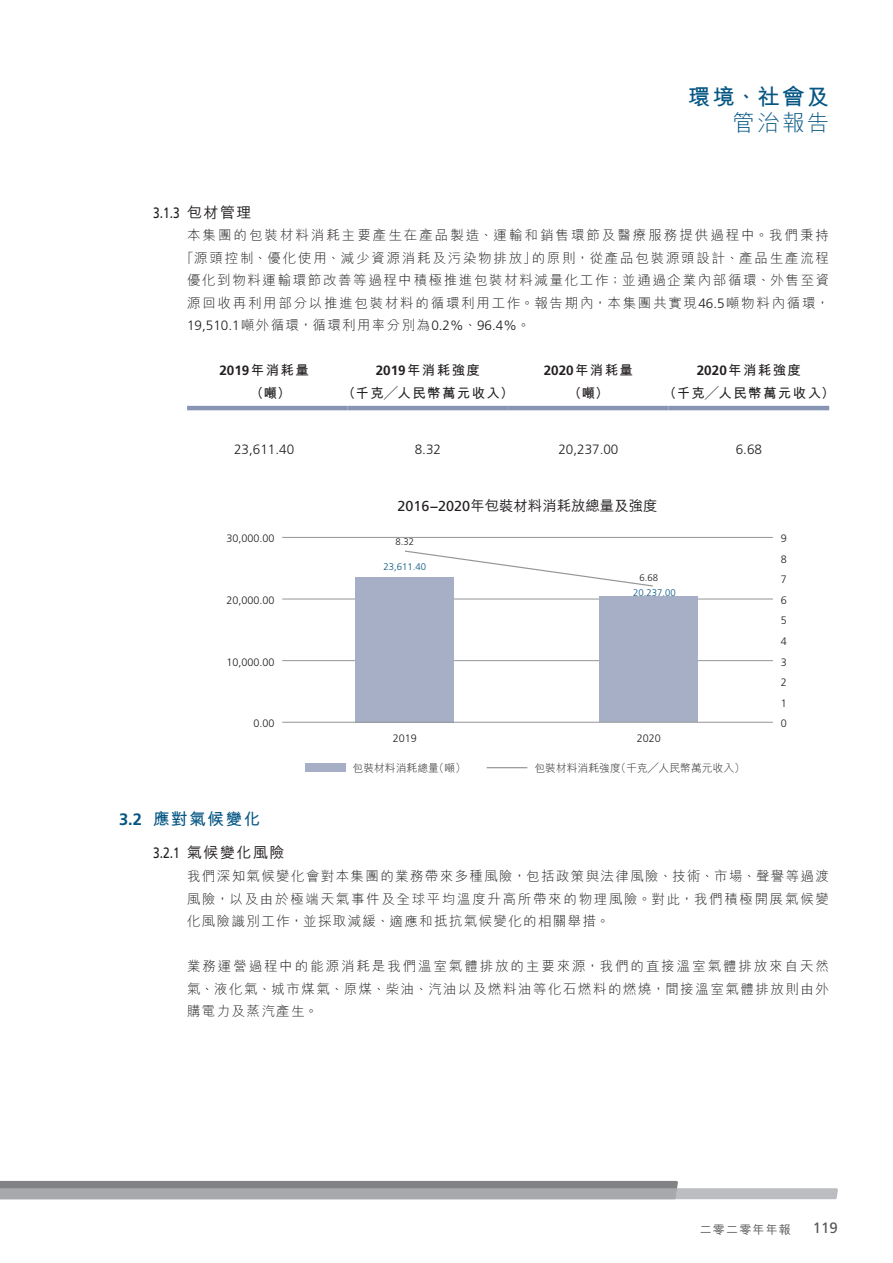
<style>
.page{position:relative;width:893px;height:1263px;background:#fff}
.page>*{position:absolute;margin:0;border:0;box-sizing:border-box;transform-origin:0 0}
.t1{font:700 22.5px "M Hei HK";color:#065684}
.t2{font:300 22.5px "M Hei HK";color:#065684}
.t3{font:700 16.5px "M Hei HK";letter-spacing:.1em;color:#065684}
.t4{font:500 15px "M Hei HK";letter-spacing:.1em;color:#231f20}
.t5{font:15px "Frutiger LT Std";color:#231f20;scale:.8 1}
.t6{font:15px "Frutiger LT Std";color:#57585a}
.t7{font:500 14.4px "M Hei HK";color:#231f20}
.t8{font:300 13.5px/22.5px "M Hei HK";letter-spacing:.125em;color:#231f20;text-align:justify}
.t9{font:300 13.5px "Frutiger LT Std";color:#231f20}
.t10{font:700 13.5px/22.5px "M Hei HK";letter-spacing:.1em;color:#231f20;text-align:center}
.t11{font:700 13.5px "Frutiger LT Std";color:#231f20}
.t12{font:500 12px "M Hei HK";letter-spacing:.1em;color:#57585a}
.t13{font:300 10.8px "Frutiger LT Std";color:#231f20}
.t14{font:300 10.8px "M Hei HK";color:#231f20}
.t15{font:300 9.6px "Frutiger LT Std";color:#065684}
.t16{font:300 9.6px "Frutiger LT Std";color:#231f20}
.s1{font-family:"M Hei HK";font-weight:500}
.s2{font-family:"Frutiger LT Std"}
.s3{font-family:"M Hei HK"}
.s4{font-family:"Frutiger LT Std";font-weight:400}
</style>
<div class="page">
<svg style="left:0;top:1181px;width:838px;height:18px;background:#a3a5a8"></svg>
<hr style="left:187px;top:406px;width:161px;height:4px;background:#8794b3">
<hr style="left:348px;top:406px;width:160px;height:4px;background:#8794b3">
<hr style="left:508px;top:406px;width:161px;height:4px;background:#8794b3">
<hr style="left:669px;top:406px;width:160px;height:4px;background:#8794b3">
<hr style="left:282px;top:660px;width:491px;height:1px;background:#939598">
<hr style="left:282px;top:599px;width:491px;height:1px;background:#939598">
<hr style="left:282px;top:537px;width:491px;height:1px;background:#939598">
<svg style="left:404px;top:550px;width:249px;height:37px"></svg>
<div style="left:600px;top:597px;width:98px;height:125px;background:#a6afc6"></div>
<div style="left:356px;top:577px;width:98px;height:145px;background:#a6afc6"></div>
<hr style="left:282px;top:722px;width:491px;height:1px;background:#939598">
<hr style="left:487px;top:767px;width:40px;height:1px;background:#939598">
<div style="left:305px;top:763px;width:41px;height:9px;background:#a6afc6"></div>
<h1 class="t1" style="left:688px;top:81px;width:143px">環境、社會及</h1>
<h1 class="t2" style="left:733px;top:111px;width:98px">管治報告</h1>
<p class="t5" style="left:153px;top:203px;width:125px">3.1.3 <span class="s1">包材管理</span></p>
<p class="t8" style="left:180px;top:224px;width:650px;text-align:center">本集團的包裝材料消耗主要產生在產品製造、運輸和銷售環節及醫療服務提供過程中。我們秉持「源頭控制、優化使用、減少資源消耗及污染物排放」的原則，從產品包裝源頭設計、產品生產流程優化到物料運輸環節改善等過程中積極推進包裝材料減量化工作；並通過企業內部循環、外售至資源回收再利用部分以推進包裝材料的循環利用工作。報告期內，本集團共實現<span class="s2">46.5</span>噸物料內循環，</p>
<p class="t9" style="left:187px;top:318px;width:345px">19,510.1<span class="s3">噸外循環，循環利用率分別為</span>0.2%<span class="s3">、</span>96.4%<span class="s3">。</span></p>
<p class="t11" style="left:219px;top:363px;width:91px">2019<span class="s3">年消耗量</span></p>
<p class="t10" style="left:250px;top:380px;width:42px">（噸）</p>
<p class="t10" style="left:342px;top:358px;width:173px"><span class="s2">2019</span>年消耗強度<br>（千克╱人民幣萬元收入）</p>
<p class="t11" style="left:544px;top:363px;width:91px">2020<span class="s3">年消耗量</span></p>
<p class="t10" style="left:663px;top:358px;width:173px"><span class="s2">2020</span>年消耗強度<br>（千克╱人民幣萬元收入）</p>
<p class="t10" style="left:568px;top:380px;width:42px">（噸）</p>
<p class="t9" style="left:234px;top:441px;width:62px">23,611.40</p>
<p class="t9" style="left:415px;top:441px;width:28px">8.32</p>
<p class="t9" style="left:558px;top:441px;width:62px">20,237.00</p>
<p class="t9" style="left:736px;top:441px;width:28px">6.68</p>
<p class="t7" style="left:398px;top:495px;width:261px"><span class="s4">2016−2020</span>年包裝材料消耗放總量及強度</p>
<p class="t13" style="left:226px;top:532px;width:50px">30,000.00</p>
<p class="t16" style="left:396px;top:536px;width:20px">8.32</p>
<p class="t15" style="left:384px;top:561px;width:44px">23,611.40</p>
<p class="t13" style="left:781px;top:532px;width:8px">9</p>
<p class="t13" style="left:781px;top:553px;width:8px">8</p>
<p class="t16" style="left:640px;top:572px;width:20px">6.68</p>
<p class="t13" style="left:781px;top:574px;width:8px">7</p>
<p class="t13" style="left:226px;top:594px;width:50px">20,000.00</p>
<p class="t15" style="left:633px;top:587px;width:44px">20,237.00</p>
<p class="t13" style="left:781px;top:594px;width:8px">6</p>
<p class="t13" style="left:781px;top:615px;width:8px">5</p>
<p class="t13" style="left:781px;top:635px;width:8px">4</p>
<p class="t13" style="left:226px;top:656px;width:50px">10,000.00</p>
<p class="t13" style="left:781px;top:656px;width:8px">3</p>
<p class="t13" style="left:781px;top:676px;width:8px">2</p>
<p class="t13" style="left:781px;top:697px;width:8px">1</p>
<p class="t13" style="left:253px;top:717px;width:23px">0.00</p>
<p class="t13" style="left:781px;top:717px;width:8px">0</p>
<p class="t13" style="left:393px;top:732px;width:26px">2019</p>
<p class="t13" style="left:637px;top:732px;width:26px">2020</p>
<p class="t14" style="left:353px;top:762px;width:115px">包裝材料消耗總量（噸）</p>
<p class="t14" style="left:534px;top:762px;width:212px">包裝材料消耗強度（千克╱人民幣萬元收入）</p>
<p class="t3" style="left:119px;top:806px;width:143px"><span class="s2">3.2</span> 應對氣候變化</p>
<p class="t4" style="left:153px;top:842px;width:133px"><span class="s4">3.2.1</span> 氣候變化風險</p>
<p class="t8" style="left:187px;top:865px;width:643px">我們深知氣候變化會對本集團的業務帶來多種風險，包括政策與法律風險、技術、市場、聲譽等過渡風險，以及由於極端天氣事件及全球平均溫度升高所帶來的物理風險。對此，我們積極開展氣候變化風險識別工作，並採取減緩、適應和抵抗氣候變化的相關舉措。</p>
<p class="t8" style="left:187px;top:955px;width:643px">業務運營過程中的能源消耗是我們溫室氣體排放的主要來源，我們的直接溫室氣體排放來自天然氣、液化氣、城市煤氣、原煤、柴油、汽油以及燃料油等化石燃料的燃燒，間接溫室氣體排放則由外購電力及蒸汽產生。</p>
<p class="t12" style="left:700px;top:1221px;width:93px">二零二零年年報</p>
<p class="t6" style="left:813px;top:1219px;width:27px">119</p>
</div>
